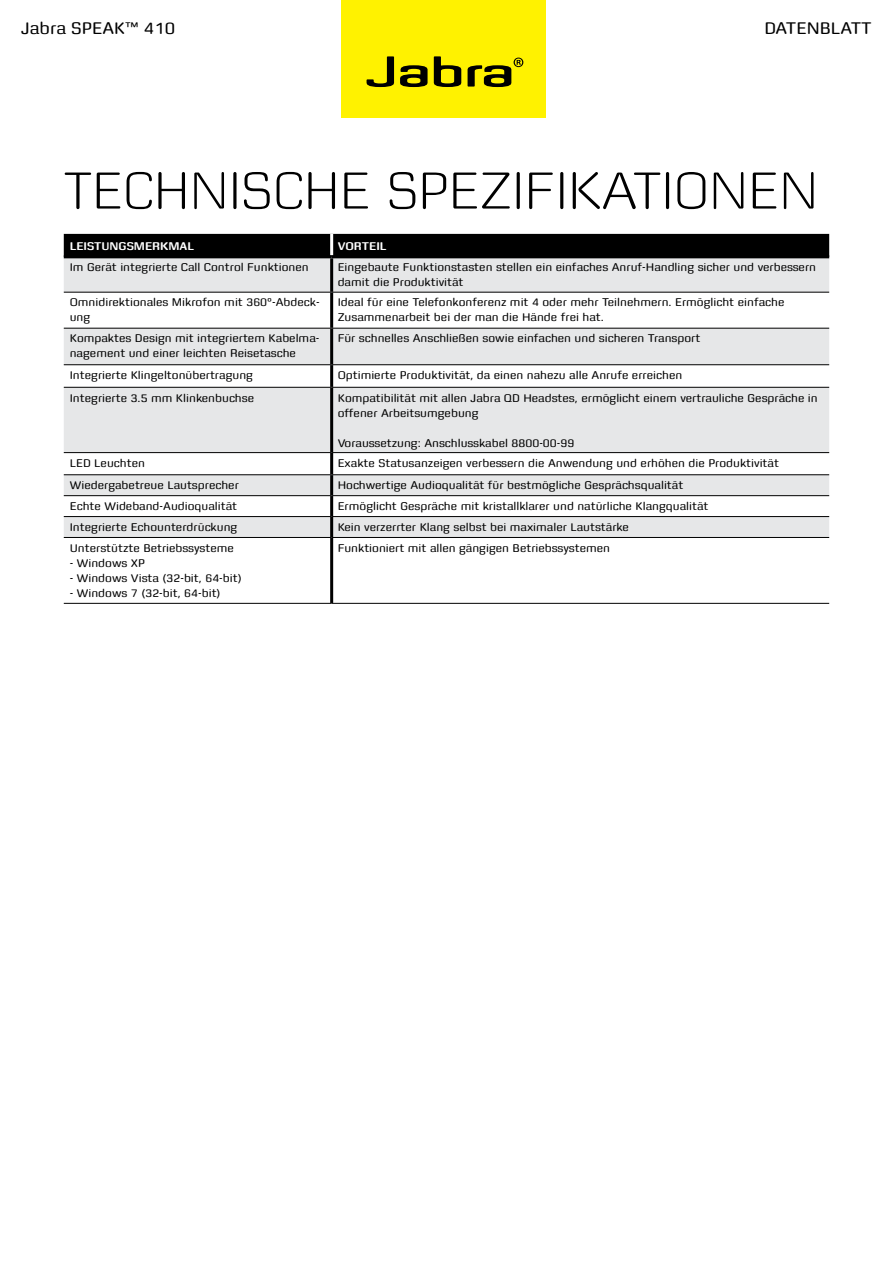
<style>
.page{position:relative;width:893px;height:1263px;background:#fff}
.page>*{position:absolute;margin:0;border:0;box-sizing:border-box;transform-origin:0 0}
.t1{font:300 55.5px "Zetta Round";color:#000}
.t2{font:18px "Zetta Round";color:#000}
.t3{font:12px/15px "Zetta Round";color:#000}
.t4{font:700 12px "Zetta Round";color:#fff}
</style>
<div class="page">
<div style="left:64px;top:234px;width:765px;height:21px;background:#000"></div>
<svg style="left:64px;top:258px;width:765px;height:279px;fill:#e6e7e8"></svg>
<hr style="left:64px;top:603px;width:268px;height:1px;background:#000">
<hr style="left:332px;top:603px;width:497px;height:1px;background:#000">
<hr style="left:330px;top:293px;width:3px;height:35px;background:#000">
<hr style="left:330px;top:329px;width:3px;height:35px;background:#000">
<hr style="left:330px;top:365px;width:3px;height:22px;background:#000">
<hr style="left:330px;top:388px;width:3px;height:64px;background:#000">
<hr style="left:330px;top:453px;width:3px;height:21px;background:#000">
<hr style="left:330px;top:475px;width:3px;height:20px;background:#000">
<hr style="left:330px;top:496px;width:3px;height:20px;background:#000">
<hr style="left:330px;top:517px;width:3px;height:20px;background:#000">
<hr style="left:330px;top:538px;width:3px;height:65px;background:#000">
<hr style="left:64px;top:292px;width:268px;height:1px;background:#000">
<hr style="left:64px;top:328px;width:268px;height:1px;background:#000">
<hr style="left:64px;top:364px;width:268px;height:1px;background:#000">
<hr style="left:64px;top:387px;width:268px;height:1px;background:#000">
<hr style="left:64px;top:452px;width:268px;height:1px;background:#000">
<hr style="left:64px;top:474px;width:268px;height:1px;background:#000">
<hr style="left:64px;top:495px;width:268px;height:1px;background:#000">
<hr style="left:64px;top:516px;width:268px;height:1px;background:#000">
<hr style="left:64px;top:537px;width:268px;height:1px;background:#000">
<hr style="left:332px;top:292px;width:497px;height:1px;background:#000">
<hr style="left:332px;top:328px;width:497px;height:1px;background:#000">
<hr style="left:332px;top:364px;width:497px;height:1px;background:#000">
<hr style="left:332px;top:387px;width:497px;height:1px;background:#000">
<hr style="left:332px;top:452px;width:497px;height:1px;background:#000">
<hr style="left:332px;top:474px;width:497px;height:1px;background:#000">
<hr style="left:332px;top:495px;width:497px;height:1px;background:#000">
<hr style="left:332px;top:516px;width:497px;height:1px;background:#000">
<hr style="left:332px;top:537px;width:497px;height:1px;background:#000">
<hr style="left:330px;top:234px;width:3px;height:21px;background:#fff">
<hr style="left:64px;top:255px;width:268px;height:3px;background:#000">
<hr style="left:332px;top:255px;width:497px;height:3px;background:#000">
<hr style="left:330px;top:258px;width:3px;height:34px;background:#000">
<div style="left:347px;top:0;width:199px;height:118px;background:#fff200"></div>
<div style="left:341px;top:0;width:200px;height:118px;background:#fff200"></div>
<svg style="left:367px;top:56px;width:157px;height:31px"></svg>
<h2 class="t2" style="left:21px;top:21px;width:155px">Jabra SPEAK™ 410</h2>
<h2 class="t2" style="left:764px;top:21px;width:109px">DATENBLATT</h2>
<h1 class="t1" style="left:64px;top:157px;width:756px">TECHNISCHE SPEZIFIKATIONEN</h1>
<p class="t4" style="left:70px;top:238px;width:126px">LEISTUNGSMERKMAL</p>
<p class="t4" style="left:338px;top:238px;width:50px">VORTEIL</p>
<p class="t3" style="left:70px;top:261px;width:240px">Im Gerät integrierte Call Control Funktionen</p>
<p class="t3" style="left:338px;top:261px;width:480px">Eingebaute Funktionstasten stellen ein einfaches Anruf-Handling sicher und verbessern damit die Produktivität</p>
<p class="t3" style="left:70px;top:296px;width:251px">Omnidirektionales Mikrofon mit 360°-Abdeck&shy;ung</p>
<p class="t3" style="left:338px;top:296px;width:448px">Ideal für eine Telefonkonferenz mit 4 oder mehr Teilnehmern. Ermöglicht einfache<br>Zusammenarbeit bei der man die Hände frei hat.</p>
<p class="t3" style="left:70px;top:332px;width:251px">Kompaktes Design mit integriertem Kabelma&shy;nagement und einer leichten Reisetasche</p>
<p class="t3" style="left:338px;top:332px;width:364px">Für schnelles Anschließen sowie einfachen und sicheren Transport</p>
<p class="t3" style="left:70px;top:369px;width:185px">Integrierte Klingeltonübertragung</p>
<p class="t3" style="left:338px;top:369px;width:346px">Optimierte Produktivität, da einen nahezu alle Anrufe erreichen</p>
<p class="t3" style="left:70px;top:391px;width:186px">Integrierte 3.5 mm Klinkenbuchse</p>
<p class="t3" style="left:338px;top:391px;width:482px">Kompatibilität mit allen Jabra QD Headstes, ermöglicht einem vertrauliche Gespräche in offener Arbeitsumgebung</p>
<p class="t3" style="left:338px;top:436px;width:238px">Voraussetzung: Anschlusskabel 8800-00-99</p>
<p class="t3" style="left:70px;top:457px;width:77px">LED Leuchten</p>
<p class="t3" style="left:338px;top:457px;width:443px">Exakte Statusanzeigen verbessern die Anwendung und erhöhen die Produktivität</p>
<p class="t3" style="left:70px;top:479px;width:171px">Wiedergabetreue Lautsprecher</p>
<p class="t3" style="left:338px;top:479px;width:347px">Hochwertige Audioqualität für bestmögliche Gesprächsqualität</p>
<p class="t3" style="left:70px;top:500px;width:169px">Echte Wideband-Audioqualität</p>
<p class="t3" style="left:338px;top:500px;width:372px">Ermöglicht Gespräche mit kristallklarer und natürliche Klangqualität</p>
<p class="t3" style="left:70px;top:520px;width:169px">Integrierte Echounterdrückung</p>
<p class="t3" style="left:338px;top:520px;width:293px">Kein verzerrter Klang selbst bei maximaler Lautstärke</p>
<p class="t3" style="left:70px;top:541px;width:166px">Unterstützte Betriebssysteme</p>
<p class="t3" style="left:70px;top:556px;width:77px">- Windows XP</p>
<p class="t3" style="left:70px;top:571px;width:173px">- Windows Vista (32-bit, 64-bit)</p>
<p class="t3" style="left:70px;top:586px;width:152px">- Windows 7 (32-bit, 64-bit)</p>
<p class="t3" style="left:338px;top:541px;width:274px">Funktioniert mit allen gängigen Betriebssystemen</p>
</div>
